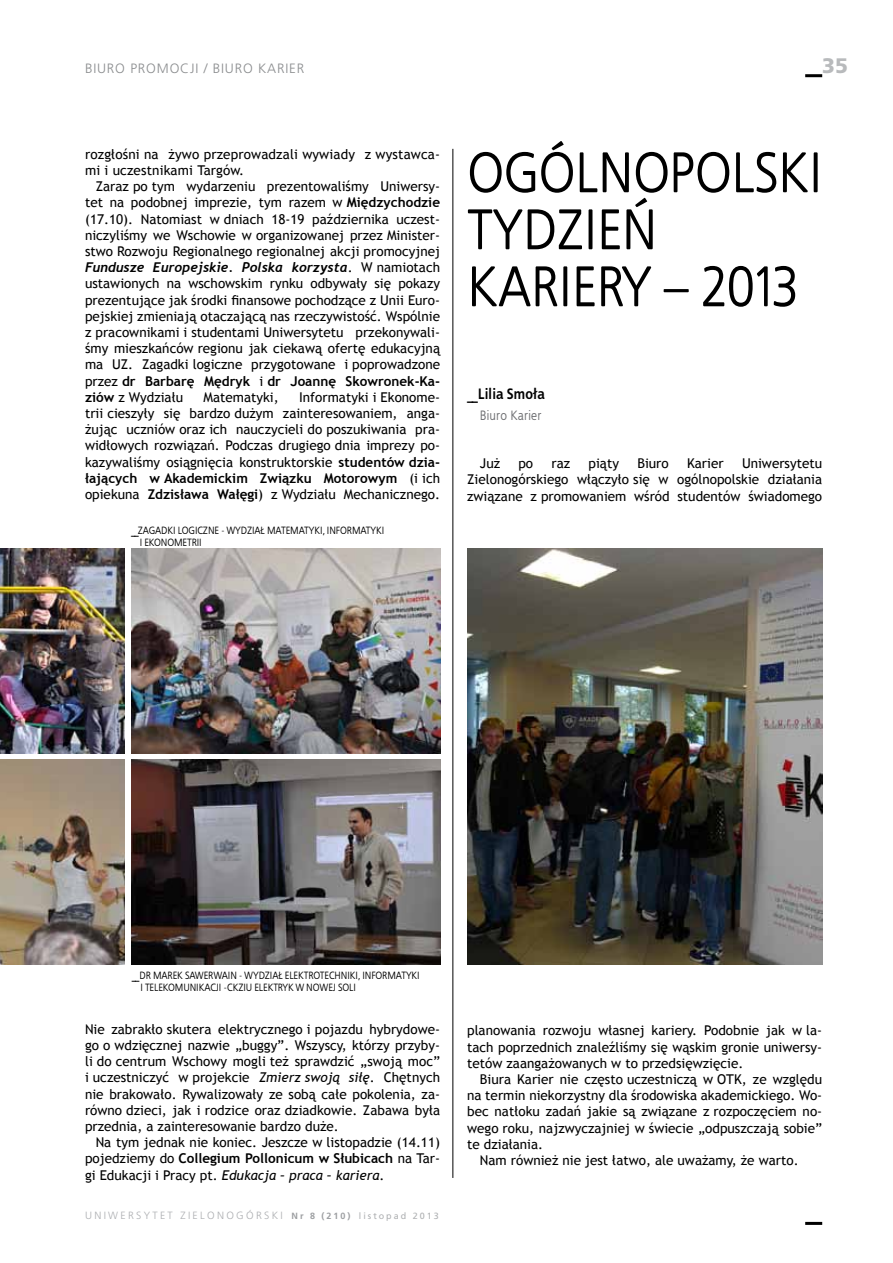
<style>
.page{position:relative;width:893px;height:1263px;background:#fff}
.page>*{position:absolute;margin:0;border:0;box-sizing:border-box;transform-origin:0 0}
.t1{font:57px/57px "EFN Bureau OT";color:#000}
.t2{font:900 21px "Frutiger LT Pro";color:#b8babc}
.t3{font:700 15px "EFN Bureau OT";letter-spacing:.01em;color:#000}
.t4{font:13.5px/16.2px "Trebuchet MS";color:#000;text-align:justify}
.t5{font:italic 700 13.5px "Trebuchet";color:#000}
.t6{font:300 13.5px "Frutiger LT Pro";letter-spacing:.06em;color:#8a8c8e}
.t7{font:13.5px "EFN Bureau OT";color:#6d6e71}
.t8{font:10.5px/12px "EFN Bureau OT";color:#000}
.t9{font:300 10.5px "Frutiger LT Pro";letter-spacing:.22em;color:#acaeb1}
.s1{font-weight:700}
.s2{font-family:"Trebuchet MS";font-weight:400;font-style:normal}
.s3{font-style:italic}
.s4{font-weight:700;font-size:9px;color:#9d9fa2}
.s5{font-weight:400;font-size:9px;color:#aeb0b2}
</style>
<div class="page">
<hr style="left:805px;top:74px;width:17px;height:3px;background:#000">
<hr style="left:805px;top:1222px;width:17px;height:3px;background:#000">
<hr style="left:452px;top:149px;width:1px;height:1029px;background:#000">
<img style="left:131px;top:759px;width:309px;height:205px">
<img style="left:0;top:549px;width:125px;height:205px">
<img style="left:0;top:759px;width:125px;height:205px">
<img style="left:131px;top:549px;width:309px;height:205px">
<img style="left:467px;top:549px;width:355px;height:415px">
<p class="t6" style="left:85px;top:61px;width:9px">BIURO</p>
<p class="t6" style="left:130px;top:61px;width:92px">PROMOCJI / BIURO</p>
<p class="t6" style="left:258px;top:61px;width:27px">KARIER</p>
<h2 class="t2" style="left:822px;top:53px;width:27px">35</h2>
<p class="t4" style="left:85px;top:146px;width:357px">rozgłośni na żywo przeprowadzali wywiady z wystawca&shy;mi i uczestnikami Targów.</p>
<p class="t4" style="left:85px;top:178px;width:357px;text-indent:11px">Zaraz po tym wydarzeniu prezentowaliśmy Uniwersy&shy;tet na podobnej imprezie, tym razem w <span class="s1">Międzychodzie </span>(17.10). Natomiast w dniach 18-19 października uczest&shy;niczyliśmy we Wschowie w organizowanej przez Minister&shy;stwo Rozwoju Regionalnego regionalnej akcji promocyjnej</p>
<p class="t5" style="left:85px;top:259px;width:356px">Fundusze Europejskie. Polska korzysta<span class="s2">. W namiotach</span></p>
<p class="t4" style="left:85px;top:276px;width:357px">ustawionych na wschowskim rynku odbywały się pokazy prezentujące jak środki finansowe pochodzące z Unii Euro&shy;pejskiej zmieniają otaczającą nas rzeczywistość. Wspólnie z pracownikami i studentami Uniwersytetu przekonywali&shy;śmy mieszkańców regionu jak ciekawą ofertę edukacyjną ma UZ. Zagadki logiczne przygotowane i poprowadzone przez <span class="s1">dr Barbarę Mędryk</span> i <span class="s1">dr Joannę Skowronek-Ka&shy;ziów</span> z Wydziału</p>
<p class="t4" style="left:85px;top:389px;width:357px;text-indent:214px">Informatyki i Ekonome&shy;trii cieszyły się bardzo dużym zainteresowaniem, anga&shy;żując uczniów oraz ich nauczycieli do poszukiwania pra&shy;widłowych rozwiązań. Podczas drugiego dnia imprezy po&shy;kazywaliśmy osiągnięcia konstruktorskie <span class="s1">studentów dzia&shy;łających w Akademickim Związku Motorowym</span> (i ich opiekuna <span class="s1">Zdzisława Wałęgi</span>) z Wydziału Mechanicznego.</p>
<p class="t4" style="left:203px;top:389px;width:77px">Matematyki,</p>
<p class="t8" style="left:140px;top:525px;width:246px;text-indent:-9px"><span class="s1">__</span>ZAGADKI LOGICZNE - WYDZIAŁ MATEMATYKI, I NFORMATYKI<br>I EKONOMETRII</p>
<h1 class="t1" style="left:467px;top:145px;width:356px">OGÓLNOPOLSKI<br>TYDZIEŃ<br>KARIERY – 2013</h1>
<p class="t3" style="left:467px;top:384px;width:79px">__ Lilia Smoła</p>
<p class="t7" style="left:480px;top:407px;width:63px">BIURO KARIER</p>
<p class="t4" style="left:480px;top:455px;width:22px">Już</p>
<p class="t4" style="left:518px;top:455px;width:16px">po</p>
<p class="t4" style="left:551px;top:455px;width:20px">raz</p>
<p class="t4" style="left:589px;top:455px;width:32px">piąty</p>
<p class="t4" style="left:637px;top:455px;width:33px">Biuro</p>
<p class="t4" style="left:687px;top:455px;width:38px">Karier</p>
<p class="t4" style="left:467px;top:455px;width:357px;text-indent:275px">Uniwersytetu Zielonogórskiego włączyło się w ogólnopolskie działania związane z promowaniem wśród studentów świadomego</p>
<p class="t8" style="left:140px;top:969px;width:281px;text-indent:-9px"><span class="s1">__</span> DR MAREK SAWERWAIN - WYDZIAŁ ELEKTROTECHNIKI, I NFORMATYKI<br>I TELEKOMUNIKACJI -CKZIU ELEKTRYK W NOWEJ SOLI</p>
<p class="t4" style="left:85px;top:1021px;width:357px">Nie zabrakło skutera elektrycznego i pojazdu hybrydowe&shy;go o wdzięcznej nazwie „buggy”. Wszyscy, którzy przyby&shy;li do centrum Wschowy mogli też sprawdzić „swoją moc” i uczestniczyć w projekcie <span class="s3">Zmierz swoją siłę</span>. Chętnych nie brakowało. Rywalizowały ze sobą całe pokolenia, za&shy;równo dzieci, jak i rodzice oraz dziadkowie. Zabawa była przednia, a zainteresowanie bardzo duże.</p>
<p class="t4" style="left:85px;top:1134px;width:357px;text-indent:11px">Na tym jednak nie koniec. Jeszcze w listopadzie (14.11) pojedziemy do <span class="s1">Collegium Pollonicum w Słubicach</span> na Tar&shy;gi Edukacji i Pracy pt. <span class="s3">Edukacja – praca – kariera</span>.</p>
<p class="t9" style="left:85px;top:1209px;width:355px">UNIWERSYTET ZIELONOGÓRSKI <span class="s4">Nr 8 (210)</span> <span class="s5">listopad 2013</span></p>
<p class="t4" style="left:467px;top:1022px;width:357px">planowania rozwoju własnej kariery. Podobnie jak w la&shy;tach poprzednich znaleźliśmy się wąskim gronie uniwersy&shy;tetów zaangażowanych w to przedsięwzięcie.</p>
<p class="t4" style="left:480px;top:1071px;width:344px">Biura Karier nie często uczestniczą w OTK, ze względu</p>
<p class="t4" style="left:467px;top:1087px;width:357px">na termin niekorzystny dla środowiska akademickiego. Wo-</p>
<p class="t4" style="left:467px;top:1103px;width:357px">bec natłoku zadań jakie są związane z rozpoczęciem no-</p>
<p class="t4" style="left:467px;top:1120px;width:357px">wego roku, najzwyczajniej w świecie „odpuszczają sobie”</p>
<p class="t4" style="left:467px;top:1136px;width:78px">te działania.</p>
<p class="t4" style="left:480px;top:1152px;width:320px">Nam również nie jest łatwo, ale uważamy, że warto.</p>
</div>
